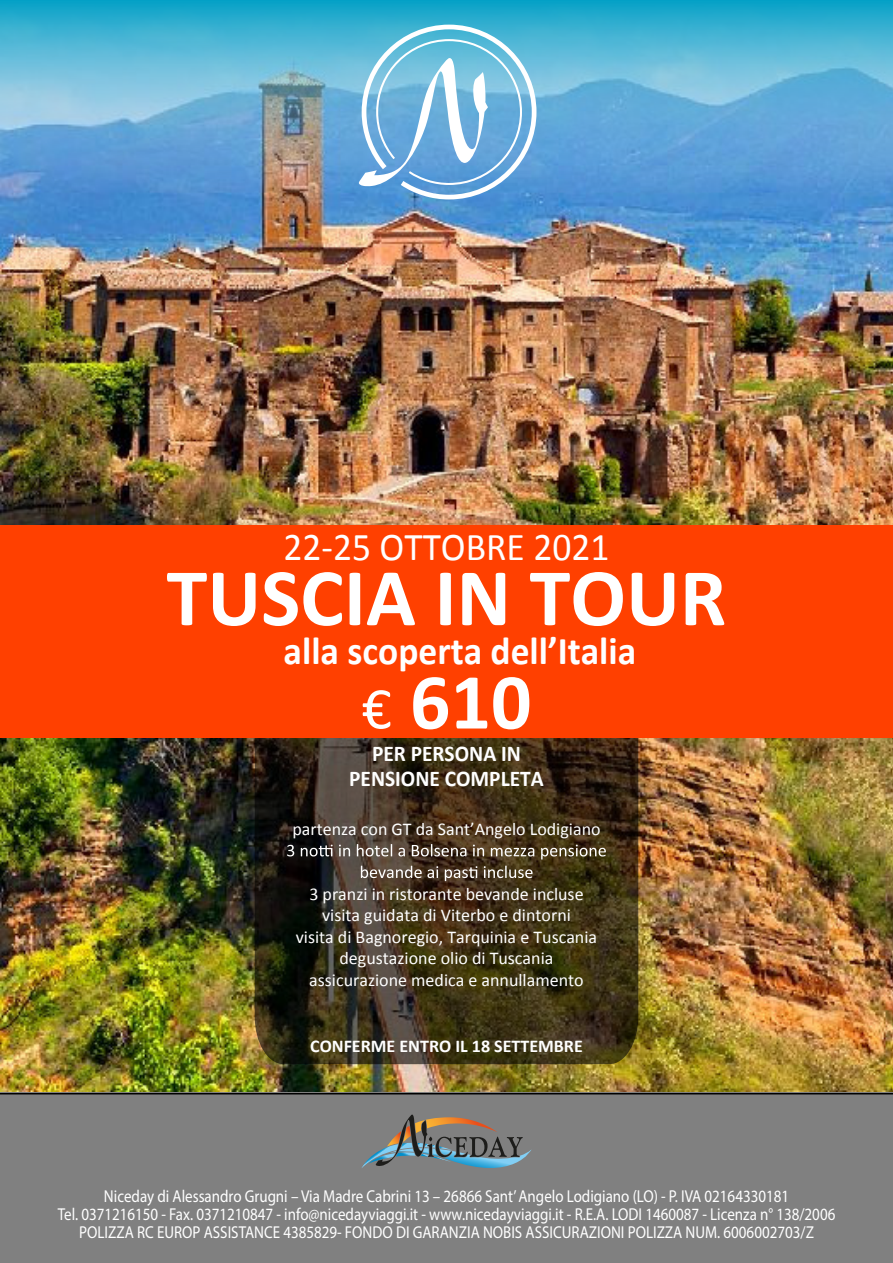
<style>
.page{position:relative;width:893px;height:1263px;background:#fff}
.page>*{position:absolute;margin:0;border:0;box-sizing:border-box;transform-origin:0 0}
.t1{font:700 82.5px "Calibri";color:#fff}
.t2{font:700 79.95px "Calibri";color:#fff}
.t3{font:700 39.45px "Calibri";color:#fff;scale:.95 1}
.t4{font:39.45px "Calibri";color:#fff;scale:.95 1}
.t5{font:700 22.5px/25.7px "Calibri";color:#fff;text-align:center;scale:.95 1}
.t6{font:18px/21.6px "Calibri";color:#fff;text-align:center}
.t7{font:700 18px "Calibri";color:#fff}
.t8{font:17.25px/18px "Myriad Pro";color:#fff;text-align:center;scale:.87 1}
.s1{font-weight:400;font-size:60px}
</style>
<div class="page">
<img style="left:0;top:196px;width:893px;height:896px">
<svg style="left:0;top:0;width:893px;height:196px;background:#5aabd3"></svg>
<svg style="left:255px;top:738px;width:383px;height:326px;background:#392e19"></svg>
<svg style="left:287px;top:844px;width:319px;height:15px;background:#685c4d"></svg>
<svg style="left:361px;top:866px;width:172px;height:15px;background:#6f6151"></svg>
<div style="left:0;top:1093px;width:893px;height:170px;background:#808080"></div>
<hr style="left:0;top:1093px;width:893px;height:1px;background:#000">
<svg style="left:361px;top:1114px;width:170px;height:54px"></svg>
<svg style="left:359px;top:22px;width:180px;height:180px"></svg>
<div style="left:0;top:525px;width:893px;height:213px;background:#ff4000"></div>
<h3 class="t4" style="left:284px;top:522px;width:344px">22-25 OTTOBRE 2021</h3>
<h1 class="t1" style="left:166px;top:545px;width:561px">TUSCIA IN TOUR</h1>
<h3 class="t3" style="left:284px;top:626px;width:373px">alla scoperta dell’Italia</h3>
<h2 class="t2" style="left:361px;top:651px;width:172px"><span class="s1">€</span> 610</h2>
<h3 class="t5" style="left:349px;top:740px;width:206px">PER PERSONA IN<br>PENSIONE COMPLETA</h3>
<p class="t6" style="left:292px;top:818px;width:310px">partenza con GT da Sant’Angelo Lodigiano</p>
<p class="t6" style="left:296px;top:883px;width:303px">3 pranzi in ristorante bevande incluse visita guidata di Viterbo e dintorni<br>visita di Bagnoregio, Tarquinia e Tuscania degustazione olio di Tuscania assicurazione medica e annullamento</p>
<p class="t7" style="left:310px;top:1034px;width:274px">CONFERME ENTRO IL 18 SETTEMBRE</p>
<p class="t8" style="left:58px;top:1187px;width:895px">Niceday di Alessandro Grugni – Via Madre Cabrini 13 – 26866 Sant’Angelo Lodigiano (LO) - P. IVA 02164330181<br>Tel. 0371216150 - Fax. 0371210847 - info@nicedayviaggi.it - www.nicedayviaggi.it - R.E.A. LODI 1460087 - Licenza n° 138/2006<br>POLIZZA RC EUROP ASSISTANCE 4385829- FONDO DI GARANZIA NOBIS ASSICURAZIONI POLIZZA NUM. 6006002703/Z</p>
</div>
